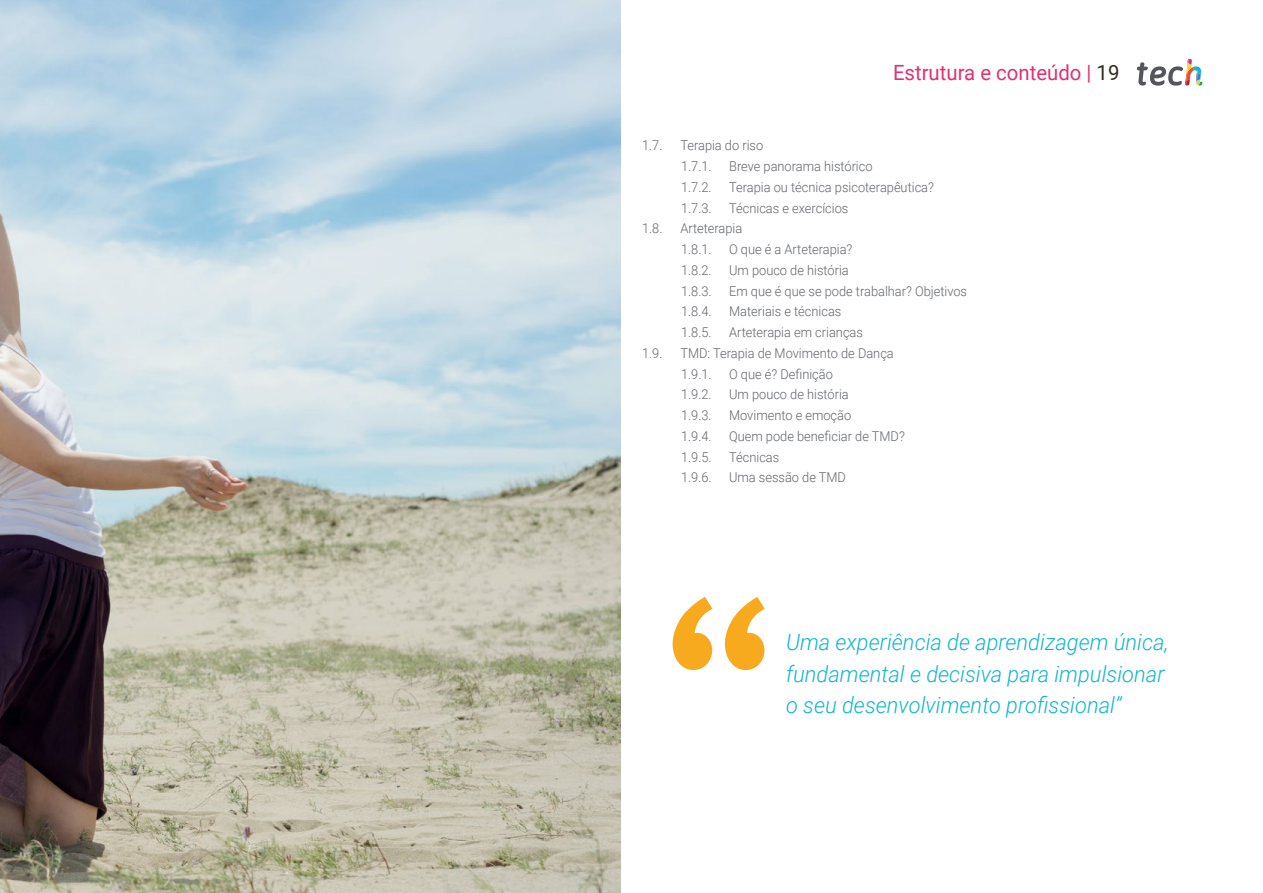
<style>
.page{position:relative;width:1263px;height:893px;background:#fff}
.page>*{position:absolute;margin:0;border:0;box-sizing:border-box;transform-origin:0 0}
.t1{font:italic 300 22.5px/31.5px "Roboto";color:#0fb6cf}
.t2{font:21px "Roboto";color:#df3174}
.t3{font:300 13.5px/20.7px "Roboto";color:#61646a;scale:.95 1}
.s1{color:#312e20}
</style>
<div class="page">
<svg style="left:673px;top:597px;width:92px;height:73px"></svg>
<img style="left:0;top:0;width:621px;height:893px">
<svg style="left:1137px;top:59px;width:65px;height:27px"></svg>
<h2 class="t2" style="left:893px;top:57px;width:228px">Estrutura e conteúdo | <span class="s1">19</span></h2>
<p class="t3" style="left:642px;top:135px;width:23px">1.7.</p>
<p class="t3" style="left:680px;top:135px;width:89px">Terapia do riso<br>1.7.1.</p>
<p class="t3" style="left:729px;top:156px;width:153px">Breve panorama histórico</p>
<p class="t3" style="left:681px;top:176px;width:34px">1.7.2.</p>
<p class="t3" style="left:729px;top:176px;width:217px">Terapia ou técnica psicoterapêutica?</p>
<p class="t3" style="left:681px;top:197px;width:34px">1.7.3.</p>
<p class="t3" style="left:729px;top:197px;width:127px">Técnicas e exercícios</p>
<p class="t3" style="left:642px;top:218px;width:23px">1.8.</p>
<p class="t3" style="left:680px;top:218px;width:67px">Arteterapia<br>1.8.1.</p>
<p class="t3" style="left:729px;top:239px;width:131px">O que é a Arteterapia?</p>
<p class="t3" style="left:681px;top:259px;width:34px">1.8.2.</p>
<p class="t3" style="left:729px;top:259px;width:127px">Um pouco de história</p>
<p class="t3" style="left:681px;top:280px;width:34px">1.8.3.</p>
<p class="t3" style="left:729px;top:280px;width:252px">Em que é que se pode trabalhar? Objetivos</p>
<p class="t3" style="left:681px;top:301px;width:34px">1.8.4.</p>
<p class="t3" style="left:729px;top:301px;width:120px">Materiais e técnicas</p>
<p class="t3" style="left:681px;top:322px;width:34px">1.8.5.</p>
<p class="t3" style="left:729px;top:322px;width:142px">Arteterapia em crianças</p>
<p class="t3" style="left:642px;top:342px;width:23px">1.9.</p>
<p class="t3" style="left:680px;top:342px;width:226px">TMD: Terapia de Movimento de Dança<br>1.9.1.</p>
<p class="t3" style="left:729px;top:363px;width:111px">O que é? Definição</p>
<p class="t3" style="left:681px;top:384px;width:34px">1.9.2.</p>
<p class="t3" style="left:729px;top:384px;width:127px">Um pouco de história</p>
<p class="t3" style="left:681px;top:405px;width:34px">1.9.3.</p>
<p class="t3" style="left:729px;top:405px;width:130px">Movimento e emoção</p>
<p class="t3" style="left:681px;top:425px;width:34px">1.9.4.</p>
<p class="t3" style="left:729px;top:425px;width:186px">Quem pode beneficiar de TMD?</p>
<p class="t3" style="left:681px;top:446px;width:34px">1.9.5.</p>
<p class="t3" style="left:729px;top:446px;width:54px">Técnicas</p>
<p class="t3" style="left:681px;top:467px;width:34px">1.9.6.</p>
<p class="t3" style="left:729px;top:467px;width:124px">Uma sessão de TMD</p>
<h1 class="t1" style="left:786px;top:626px;width:384px">Uma experiência de aprendizagem única, fundamental e decisiva para impulsionar o seu desenvolvimento profissional”</h1>
</div>
